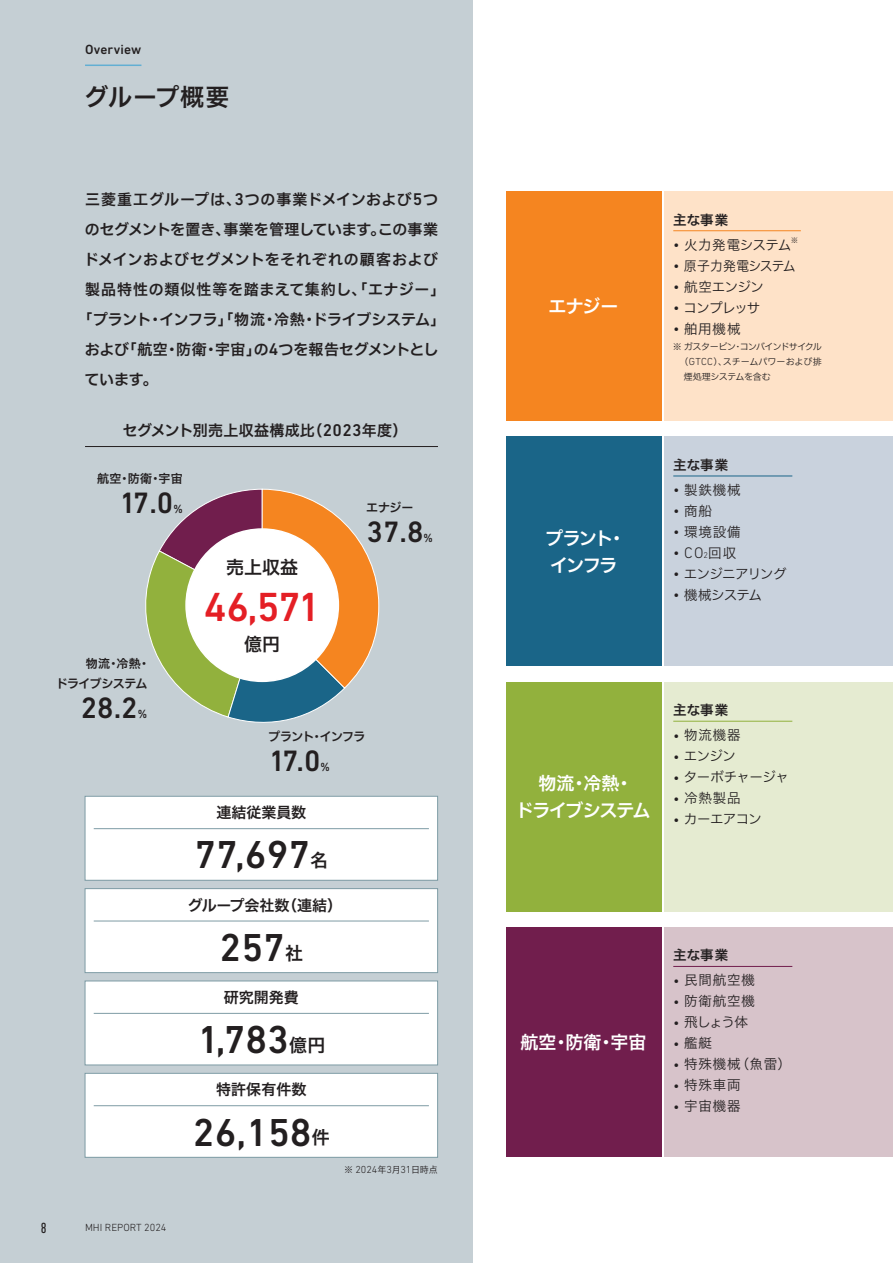
<style>
.page{position:relative;width:893px;height:1263px;background:#fff}
.page>*{position:absolute;margin:0;border:0;box-sizing:border-box;transform-origin:0 0}
.t1{font:500 41.4px "DIN Next LT Pro";color:#e41f25}
.t2{font:500 39.6px "DIN Next LT Pro";color:#231f20}
.t3{font:500 30px "DIN Next LT Pro";letter-spacing:-.05em;color:#231f20}
.t4{font:24px "Hiragino UD Sans F Std N W6";letter-spacing:.04em;color:#231f20}
.t5{font:18px/27px "Hiragino UD Sans F Std N W6";letter-spacing:-.06em;color:#fff;text-align:center}
.t6{font:18px/27px "Hiragino UD Sans F Std N W6";letter-spacing:-.085em;color:#fff}
.t7{font:18px "Hiragino UD Sans F Std N W6";color:#231f20}
.t8{font:300 15.45px "DIN Next LT Pro";color:#231f20}
.t9{font:15px "Hiragino UD Sans F Std N W6";letter-spacing:.005em;color:#231f20}
.t10{font:15px "Hiragino UD Sans F Std N W6";letter-spacing:-.03em;color:#231f20}
.t11{font:15px "Hiragino UD Sans F Std N W6";letter-spacing:-.02em;color:#231f20}
.t12{font:15px "Hiragino UD Sans F Std N W6";letter-spacing:-.015em;color:#231f20}
.t13{font:15px "Hiragino UD Sans F Std N W6";letter-spacing:.035em;color:#231f20}
.t14{font:15px "Hiragino UD Sans F Std N W6";letter-spacing:.05em;color:#231f20}
.t15{font:15px "Hiragino UD Sans F Std N W6";letter-spacing:.03em;color:#231f20}
.t16{font:condensed 15px "DIN Next LT Pro";color:#231f20}
.t17{font:13.5px "Hiragino UD Sans F Std N W3";letter-spacing:-.005em;color:#231f20}
.t18{font:13.5px "Hiragino UD Sans F Std N W6";letter-spacing:.005em;color:#231f20}
.t19{font:13.5px "Hiragino UD Sans F Std N W3";letter-spacing:-.03em;color:#231f20;scale:.95 1}
.t20{font:13.5px "Hiragino UD Sans F Std N W3";letter-spacing:-.05em;color:#231f20}
.t21{font:13.5px "Hiragino UD Sans F Std N W3";letter-spacing:-.025em;color:#231f20}
.t22{font:500 13.5px "DIN Next LT Pro";letter-spacing:.01em;color:#231f20}
.t23{font:12px/19.5px "Hiragino UD Sans F Std N W6";letter-spacing:-.04em;color:#231f20;text-align:right}
.t24{font:12px "Hiragino UD Sans F Std N W6";letter-spacing:-.065em;color:#231f20}
.t25{font:500 12px "DIN Next LT Pro";color:#231f20}
.t26{font:300 10.5px "DIN Next LT Pro";color:#231f20}
.t27{font:300 10.35px "DIN Next LT Pro";color:#231f20}
.t28{font:9px "Hiragino UD Sans F Std N W3";letter-spacing:-.065em;color:#231f20}
.t29{font:9px "Hiragino UD Sans F Std N W3";letter-spacing:-.005em;color:#231f20}
.t30{font:9px "Hiragino UD Sans F Std N W3";letter-spacing:-.035em;color:#231f20}
.t31{font:7.35px "Hiragino UD Sans F Std N W3";color:#231f20}
.s1{font-family:"DIN Next LT Pro";font-weight:500;font-size:17.25px}
.s2{font-family:"Hiragino UD Sans F Std N W6";font-weight:400;font-size:18px}
.s3{font-family:"Hiragino UD Sans F Std N W3";font-weight:400;font-size:9px}
.s4{font-family:"DIN Next LT Pro";font-weight:300;font-size:15.45px}
.s5{font-family:"DIN Next LT Pro";font-weight:300;font-size:10.35px}
.s6{font-size:8.55px}
.s7{font-family:"Hiragino UD Sans F Std N W3";font-weight:400;font-size:13.5px}
</style>
<div class="page">
<div style="left:665px;top:191px;width:228px;height:230px;background:#fee2c8"></div>
<div style="left:665px;top:682px;width:228px;height:229px;background:#e5ebd1"></div>
<div style="left:665px;top:437px;width:228px;height:229px;background:#c9d2dd"></div>
<div style="left:665px;top:927px;width:228px;height:230px;background:#d7c3ca"></div>
<hr style="left:673px;top:476px;width:119px;height:1px;background:#1a6588">
<hr style="left:673px;top:721px;width:119px;height:1px;background:#92b13d">
<hr style="left:673px;top:966px;width:119px;height:1px;background:#711e4d">
<div style="left:506px;top:191px;width:155px;height:230px;background:#f58520"></div>
<div style="left:506px;top:682px;width:155px;height:229px;background:#92b13d"></div>
<div style="left:506px;top:437px;width:155px;height:229px;background:#1a6588"></div>
<div style="left:506px;top:927px;width:155px;height:230px;background:#711e4d"></div>
<hr style="left:673px;top:230px;width:128px;height:1px;background:#f58520">
<div style="left:0;top:0;width:472px;height:1263px;background:#c5cfd4"></div>
<svg style="left:145px;top:488px;width:235px;height:235px"></svg>
<hr style="left:85px;top:446px;width:353px;height:1px;background:#231f20">
<div style="left:85px;top:1073px;width:353px;height:84px;background:#fff"></div>
<hr style="left:94px;top:1105px;width:335px;height:1px;background:#7e9ca5">
<div style="left:85px;top:1073px;width:353px;height:84px;border:1px solid #7e9ca5"></div>
<div style="left:85px;top:796px;width:353px;height:84px;background:#fff"></div>
<hr style="left:94px;top:828px;width:335px;height:1px;background:#7e9ca5">
<div style="left:85px;top:796px;width:353px;height:84px;border:1px solid #7e9ca5"></div>
<div style="left:85px;top:981px;width:353px;height:84px;background:#fff"></div>
<hr style="left:94px;top:1013px;width:335px;height:1px;background:#7e9ca5">
<div style="left:85px;top:889px;width:353px;height:83px;background:#fff"></div>
<hr style="left:94px;top:921px;width:335px;height:1px;background:#7e9ca5">
<div style="left:85px;top:888px;width:353px;height:85px;border:1px solid #7e9ca5"></div>
<div style="left:186px;top:529px;width:152px;height:152px;background:#fff;border-radius:50%"></div>
<hr style="left:85px;top:65px;width:56px;height:1px;background:#62afd3">
<p class="t22" style="left:85px;top:41px;width:58px">Overview</p>
<h3 class="t4" style="left:84px;top:79px;width:147px">グループ概要</h3>
<p class="t13" style="left:85px;top:187px;width:355px">三菱重工グループは、<span class="s1">3</span>つの事業ドメインおよび<span class="s1">5</span>つ</p>
<p class="t12" style="left:85px;top:217px;width:355px">のセグメントを置き、事業を管理しています。この事業</p>
<p class="t15" style="left:84px;top:247px;width:356px">ドメインおよびセグメントをそれぞれの顧客および</p>
<p class="t14" style="left:85px;top:277px;width:362px">製品特性の類似性等を踏まえて集約し、「エナジー」</p>
<p class="t10" style="left:78px;top:307px;width:369px">「プラント・インフラ」「物流・冷熱・ドライブシステム」</p>
<p class="t11" style="left:85px;top:337px;width:355px">および「航空・防衛・宇宙」の<span class="s1">4</span>つを報告セグメントとし</p>
<p class="t9" style="left:85px;top:367px;width:75px">ています。</p>
<p class="t9" style="left:123px;top:419px;width:286px">セグメント別売上収益構成比（<span class="s1">2023</span>年度）</p>
<p class="t23" style="left:97px;top:468px;width:87px">航空・防衛・宇宙</p>
<h3 class="t3" style="left:119px;top:486px;width:56px">17.0</h3>
<p class="t25" style="left:173px;top:502px;width:11px">%</p>
<p class="t23" style="left:56px;top:653px;width:96px">物流・冷熱・<br>ドライブシステム</p>
<h3 class="t3" style="left:81px;top:690px;width:58px">28.2</h3>
<p class="t25" style="left:138px;top:707px;width:11px">%</p>
<h3 class="t7" style="left:226px;top:554px;width:73px">売上収益</h3>
<h1 class="t1" style="left:204px;top:583px;width:118px">46,571</h1>
<h3 class="t7" style="left:244px;top:630px;width:37px">億円</h3>
<p class="t23" style="left:366px;top:497px;width:49px">エナジー</p>
<h3 class="t3" style="left:367px;top:514px;width:58px">37.8</h3>
<p class="t25" style="left:423px;top:531px;width:11px">%</p>
<p class="t24" style="left:268px;top:727px;width:99px">プラント・インフラ</p>
<h3 class="t3" style="left:269px;top:744px;width:53px">17.0</h3>
<p class="t25" style="left:321px;top:760px;width:11px">%</p>
<p class="t9" style="left:216px;top:801px;width:91px">連結従業員数</p>
<h2 class="t2" style="left:194px;top:832px;width:135px">77,697<span class="s2">名</span></h2>
<p class="t9" style="left:188px;top:893px;width:156px">グループ会社数（連結）</p>
<h2 class="t2" style="left:220px;top:924px;width:85px">257<span class="s2">社</span></h2>
<p class="t9" style="left:224px;top:986px;width:76px">研究開発費</p>
<h2 class="t2" style="left:197px;top:1017px;width:130px">1,783<span class="s2">億円</span></h2>
<p class="t16" style="left:41px;top:1219px;width:7px">8</p>
<p class="t26" style="left:85px;top:1222px;width:83px">MHI REPORT 2024</p>
<p class="t9" style="left:216px;top:1078px;width:91px">特許保有件数</p>
<h2 class="t2" style="left:193px;top:1109px;width:138px">26,158<span class="s2">件</span></h2>
<p class="t27" style="left:344px;top:1164px;width:95px"><span class="s3">※</span> 2024<span class="s3">年</span>3<span class="s3">月</span>31<span class="s3">日時点</span></p>
<h3 class="t5" style="left:548px;top:292px;width:71px">エナジー</h3>
<h3 class="t6" style="left:545px;top:523px;width:82px">プラント・インフラ</h3>
<p class="t18" style="left:673px;top:209px;width:56px">主な事業</p>
<p class="t17" style="left:673px;top:234px;width:119px"><span class="s4">•</span> 火力発電システム</p>
<p class="t31" style="left:791px;top:235px;width:9px">※</p>
<p class="t19" style="left:673px;top:255px;width:130px"><span class="s4">•</span> 原子力発電システム</p>
<p class="t17" style="left:673px;top:276px;width:92px"><span class="s4">•</span> 航空エンジン</p>
<p class="t17" style="left:673px;top:297px;width:89px"><span class="s4">•</span> コンプレッサ</p>
<p class="t17" style="left:673px;top:318px;width:69px"><span class="s4">•</span> 舶用機械</p>
<p class="t28" style="left:673px;top:339px;width:150px">※ ガスタービン・コンバインドサイクル</p>
<p class="t29" style="left:679px;top:354px;width:144px">（<span class="s5">GTCC</span>）、スチームパワーおよび排</p>
<p class="t30" style="left:684px;top:369px;width:88px">煙処理システムを含む</p>
<p class="t18" style="left:673px;top:454px;width:56px">主な事業</p>
<p class="t17" style="left:673px;top:480px;width:69px"><span class="s4">•</span> 製鉄機械</p>
<p class="t17" style="left:673px;top:501px;width:40px"><span class="s4">•</span> 商船</p>
<p class="t17" style="left:673px;top:522px;width:69px"><span class="s4">•</span> 環境設備</p>
<p class="t8" style="left:673px;top:544px;width:64px">• CO<span class="s6">2</span><span class="s7">回収</span></p>
<p class="t20" style="left:673px;top:564px;width:115px"><span class="s4">•</span> エンジニアリング</p>
<p class="t17" style="left:673px;top:585px;width:90px"><span class="s4">•</span> 機械システム</p>
<h3 class="t5" style="left:515px;top:769px;width:137px">物流・冷熱・<br>ドライブシステム</h3>
<p class="t18" style="left:673px;top:699px;width:56px">主な事業</p>
<p class="t17" style="left:673px;top:725px;width:69px"><span class="s4">•</span> 物流機器</p>
<p class="t17" style="left:673px;top:746px;width:64px"><span class="s4">•</span> エンジン</p>
<p class="t21" style="left:673px;top:767px;width:117px"><span class="s4">•</span> ターボチャージャ</p>
<p class="t17" style="left:673px;top:788px;width:69px"><span class="s4">•</span> 冷熱製品</p>
<p class="t17" style="left:673px;top:809px;width:90px"><span class="s4">•</span> カーエアコン</p>
<h3 class="t5" style="left:521px;top:1027px;width:127px">航空・防衛・宇宙</h3>
<p class="t18" style="left:673px;top:945px;width:56px">主な事業</p>
<p class="t17" style="left:673px;top:970px;width:83px"><span class="s4">•</span> 民間航空機</p>
<p class="t17" style="left:673px;top:991px;width:83px"><span class="s4">•</span> 防衛航空機</p>
<p class="t17" style="left:673px;top:1012px;width:76px"><span class="s4">•</span> 飛しょう体</p>
<p class="t17" style="left:673px;top:1033px;width:40px"><span class="s4">•</span> 艦艇</p>
<p class="t17" style="left:673px;top:1054px;width:119px"><span class="s4">•</span> 特殊機械（魚雷）</p>
<p class="t17" style="left:673px;top:1075px;width:69px"><span class="s4">•</span> 特殊車両</p>
<p class="t17" style="left:673px;top:1096px;width:69px"><span class="s4">•</span> 宇宙機器</p>
</div>
